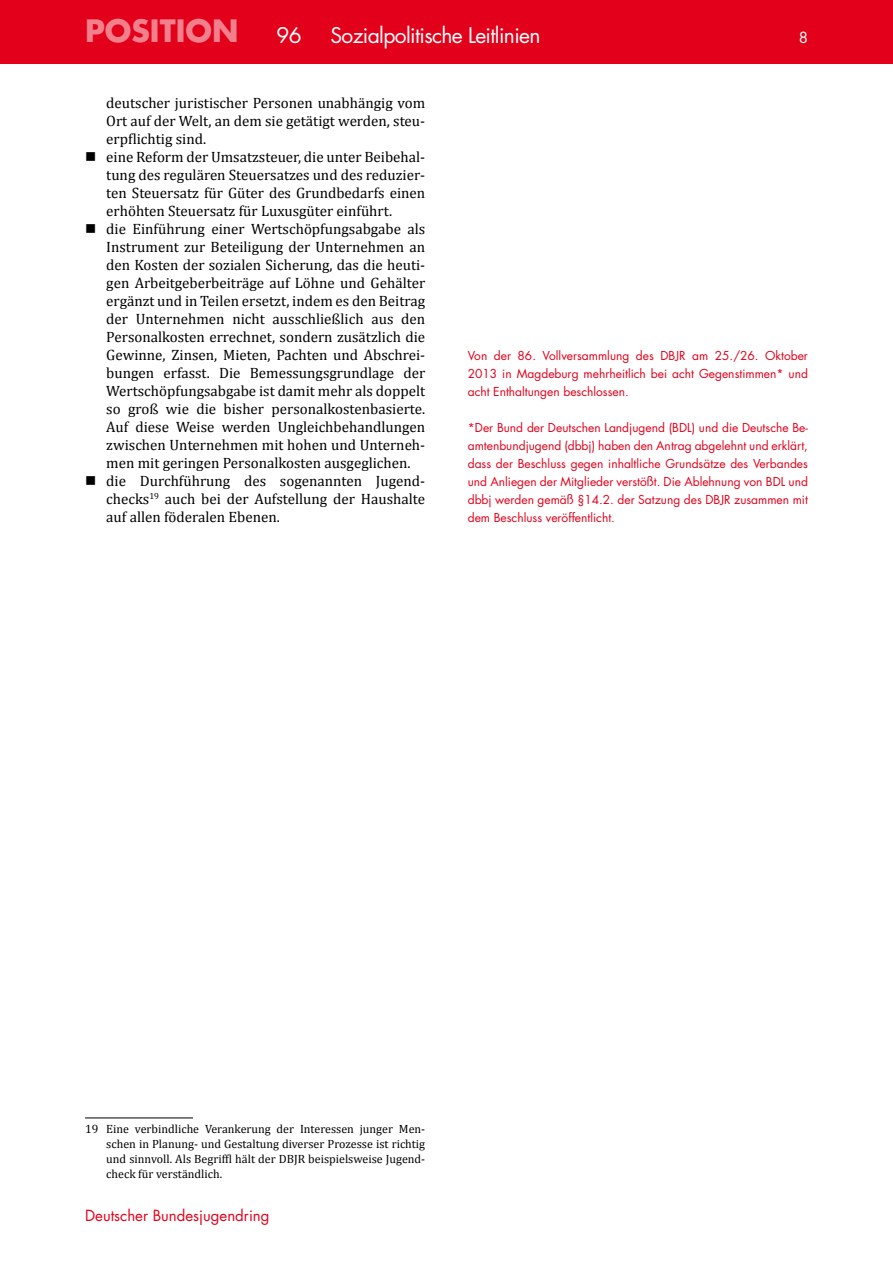
<style>
.page{position:relative;width:893px;height:1263px;background:#fff}
.page>*{position:absolute;margin:0;border:0;box-sizing:border-box;transform-origin:0 0}
.t1{font:700 30px "Futura Std";color:#f1808c}
.t2{font:21px "Futura Std";letter-spacing:-.03em;color:#fff}
.t3{font:15px/18px "Cambria";color:#000;text-align:justify}
.t4{font:15px "Futura Std";color:#e2001a}
.t5{font:15px "Futura Std";color:#fff}
.BESCHLUSS{font:12px/18px "Futura Std";color:#e2001a;text-align:justify}
.Fussnote{font:12px/15px "Cambria";color:#000;text-align:justify}
</style>
<div class="page">
<div style="left:0;top:0;width:893px;height:64px;background:#e2001a"></div>
<hr style="left:85px;top:1117px;width:108px;height:1px;background:#000">
<h1 class="t1" style="left:85px;top:11px;width:155px">POSITION</h1>
<h2 class="t2" style="left:276px;top:22px;width:27px">96</h2>
<h2 class="t2" style="left:330px;top:22px;width:212px">Sozialpolitische Leitlinien</h2>
<p class="t5" style="left:799px;top:28px;width:11px">8</p>
<p class="t3" style="left:106px;top:94px;width:320px">deutscher juristischer Personen unabhängig vom Ort auf der Welt, an dem sie getätigt werden, steu&shy;erpflichtig sind.</p>
<p class="t3" style="left:106px;top:148px;width:320px;text-indent:-21px">■ eine Reform der Umsatzsteuer, die unter Beibehal&shy;tung des regulären Steuersatzes und des reduzier&shy;ten Steuersatz für Güter des Grundbedarfs einen erhöhten Steuersatz für Luxusgüter einführt.</p>
<p class="t3" style="left:106px;top:220px;width:320px;text-indent:-21px">■ die Einführung einer Wertschöpfungsabgabe als Instrument zur Beteiligung der Unternehmen an den Kosten der sozialen Sicherung, das die heuti&shy;gen Arbeitgeberbeiträge auf Löhne und Gehälter ergänzt und in Teilen ersetzt, indem es den Beitrag der Unternehmen nicht ausschließlich aus den Personalkosten errechnet, sondern zusätzlich die Gewinne, Zinsen, Mieten, Pachten und Abschrei&shy;bungen erfasst. Die Bemessungsgrundlage der Wertschöpfungsabgabe ist damit mehr als doppelt so groß wie die bisher personalkostenbasierte.<br>Auf diese Weise werden Ungleichbehandlungen zwischen Unternehmen mit hohen und Unterneh&shy;men mit geringen Personalkosten ausgeglichen.</p>
<p class="t3" style="left:106px;top:472px;width:320px;text-indent:-21px">■ die Durchführung des sogenannten Jugend&shy;checks<sup>19</sup> auch bei der Aufstellung der Haushalte auf allen föderalen Ebenen.</p>
<p class="BESCHLUSS" style="left:468px;top:347px;width:342px">Von der 86. Vollversammlung des DBJR am 25./26. Oktober 2013 in Magdeburg mehrheitlich bei acht Gegenstimmen* und acht Enthaltungen beschlossen.</p>
<p class="BESCHLUSS" style="left:468px;top:419px;width:342px">*Der Bund der Deutschen Landjugend (BDL) und die Deutsche Be&shy;amtenbundjugend (dbbj) haben den Antrag abgelehnt und erklärt, dass der Beschluss gegen inhaltliche Grundsätze des Verbandes und Anliegen der Mitglieder verstößt. Die Ablehnung von BDL und dbbj werden gemäß §14.2. der Satzung des DBJR zusammen mit dem Beschluss veröffentlicht.</p>
<p class="Fussnote" style="left:106px;top:1121px;width:320px;text-indent:-21px">19 Eine verbindliche Verankerung der Interessen junger Men&shy;schen in Planung- und Gestaltung diverser Prozesse ist richtig und sinnvoll. Als Begriffl hält der DBJR beispielsweise Jugend&shy;check für verständlich.</p>
<p class="t4" style="left:85px;top:1206px;width:186px">Deutscher Bundesjugendring</p>
</div>
